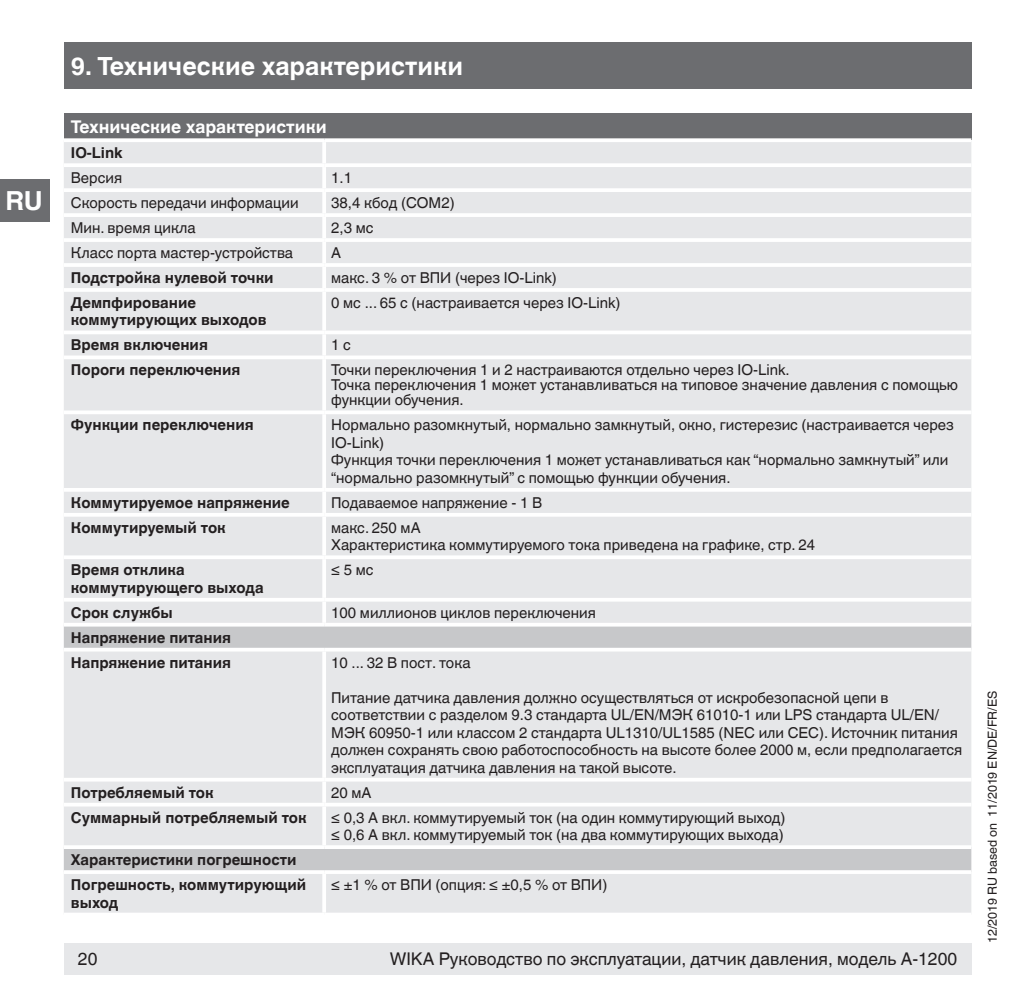
<style>
.page{position:relative;width:1021px;height:1007px;background:#fff}
.page>*{position:absolute;margin:0;border:0;box-sizing:border-box;transform-origin:0 0}
.t1{font:700 26.25px "Helvetica World";color:#fff}
.t2{font:700 25px "Helvetica World";color:#fff}
.t3{font:17.5px "Helvetica World";color:#231f20}
.t4{font:700 17.5px "Helvetica World";color:#fff}
.t5{font:15px/17.5px "Helvetica World";color:#231f20}
.t6{font:700 15px/17.5px "Helvetica World";color:#231f20}
.t7{font:12.5px "Helvetica World";color:#231f20}
</style>
<div class="page">
<div style="left:64px;top:943px;width:907px;height:31px;background:#e6e7e9"></div>
<div style="left:64px;top:43px;width:907px;height:46px;background:#6c6d70"></div>
<div style="left:0;top:179px;width:50px;height:43px;background:#6c6d70"></div>
<div style="left:64px;top:113px;width:907px;height:27px;background:#6c6d70"></div>
<div style="left:64px;top:142px;width:907px;height:770px;background:#e6e7e9"></div>
<svg style="left:64px;top:626px;width:907px;height:244px;background:#e0e1e3"></svg>
<svg style="left:64px;top:138px;width:260px;height:2px"></svg>
<svg style="left:324px;top:138px;width:647px;height:2px"></svg>
<hr style="left:64px;top:163px;width:260px;height:4px;background:#fff">
<hr style="left:324px;top:163px;width:647px;height:4px;background:#fff">
<hr style="left:64px;top:188px;width:260px;height:4px;background:#fff">
<hr style="left:324px;top:188px;width:647px;height:4px;background:#fff">
<hr style="left:64px;top:213px;width:260px;height:4px;background:#fff">
<hr style="left:324px;top:213px;width:647px;height:4px;background:#fff">
<hr style="left:64px;top:238px;width:260px;height:4px;background:#fff">
<hr style="left:324px;top:238px;width:647px;height:4px;background:#fff">
<hr style="left:64px;top:263px;width:260px;height:4px;background:#fff">
<hr style="left:324px;top:263px;width:647px;height:4px;background:#fff">
<hr style="left:64px;top:288px;width:260px;height:4px;background:#fff">
<hr style="left:324px;top:288px;width:647px;height:4px;background:#fff">
<svg style="left:64px;top:330px;width:260px;height:4px"></svg>
<svg style="left:324px;top:330px;width:647px;height:4px"></svg>
<svg style="left:64px;top:355px;width:260px;height:4px"></svg>
<svg style="left:324px;top:355px;width:647px;height:4px"></svg>
<svg style="left:64px;top:410px;width:260px;height:4px"></svg>
<svg style="left:324px;top:410px;width:647px;height:4px"></svg>
<hr style="left:64px;top:488px;width:260px;height:3px;background:#fff">
<hr style="left:324px;top:488px;width:647px;height:3px;background:#fff">
<hr style="left:64px;top:513px;width:260px;height:3px;background:#fff">
<hr style="left:324px;top:513px;width:647px;height:3px;background:#fff">
<hr style="left:64px;top:555px;width:260px;height:4px;background:#fff">
<hr style="left:324px;top:555px;width:647px;height:4px;background:#fff">
<svg style="left:64px;top:597px;width:260px;height:4px"></svg>
<svg style="left:324px;top:597px;width:647px;height:4px"></svg>
<svg style="left:64px;top:622px;width:260px;height:4px"></svg>
<svg style="left:324px;top:622px;width:647px;height:4px"></svg>
<svg style="left:64px;top:647px;width:260px;height:4px"></svg>
<svg style="left:324px;top:647px;width:647px;height:4px"></svg>
<svg style="left:64px;top:777px;width:260px;height:4px"></svg>
<svg style="left:324px;top:777px;width:647px;height:4px"></svg>
<svg style="left:64px;top:802px;width:260px;height:4px"></svg>
<svg style="left:324px;top:802px;width:647px;height:4px"></svg>
<hr style="left:64px;top:845px;width:260px;height:3px;background:#fff">
<hr style="left:324px;top:845px;width:647px;height:3px;background:#fff">
<hr style="left:64px;top:870px;width:260px;height:3px;background:#fff">
<hr style="left:324px;top:870px;width:647px;height:3px;background:#fff">
<hr style="left:322px;top:873px;width:4px;height:39px;background:#fff">
<svg style="left:64px;top:912px;width:258px;height:1px"></svg>
<svg style="left:326px;top:912px;width:645px;height:1px"></svg>
<hr style="left:322px;top:651px;width:4px;height:126px;background:#fff">
<hr style="left:322px;top:781px;width:4px;height:21px;background:#fff">
<hr style="left:322px;top:806px;width:4px;height:39px;background:#fff">
<hr style="left:322px;top:142px;width:4px;height:21px;background:#fff">
<hr style="left:322px;top:167px;width:4px;height:21px;background:#fff">
<hr style="left:322px;top:192px;width:4px;height:21px;background:#fff">
<hr style="left:322px;top:217px;width:4px;height:21px;background:#fff">
<hr style="left:322px;top:242px;width:4px;height:21px;background:#fff">
<hr style="left:322px;top:267px;width:4px;height:21px;background:#fff">
<hr style="left:322px;top:292px;width:4px;height:38px;background:#fff">
<hr style="left:322px;top:334px;width:4px;height:21px;background:#fff">
<hr style="left:322px;top:359px;width:4px;height:51px;background:#fff">
<hr style="left:322px;top:414px;width:4px;height:74px;background:#fff">
<hr style="left:322px;top:491px;width:4px;height:22px;background:#fff">
<hr style="left:322px;top:516px;width:4px;height:39px;background:#fff">
<hr style="left:322px;top:559px;width:4px;height:38px;background:#fff">
<hr style="left:322px;top:601px;width:4px;height:21px;background:#fff">
<h1 class="t1" style="left:6px;top:186px;width:39px">RU</h1>
<h2 class="t2" style="left:71px;top:51px;width:394px">9. Технические характеристики</h2>
<p class="t4" style="left:71px;top:117px;width:257px">Технические характеристики</p>
<p class="t6" style="left:71px;top:144px;width:53px">IO-Link</p>
<p class="t5" style="left:71px;top:169px;width:53px">Версия</p>
<p class="t5" style="left:331px;top:169px;width:22px">1.1</p>
<p class="t5" style="left:71px;top:194px;width:229px">Скорость передачи информации</p>
<p class="t5" style="left:331px;top:194px;width:125px">38,4 кбод (COM2)</p>
<p class="t5" style="left:71px;top:219px;width:126px">Мин. время цикла</p>
<p class="t5" style="left:331px;top:219px;width:44px">2,3 мс</p>
<p class="t5" style="left:71px;top:244px;width:224px">Класс порта мастер-устройства</p>
<p class="t5" style="left:331px;top:244px;width:12px">A</p>
<p class="t6" style="left:71px;top:269px;width:204px">Подстройка нулевой точки</p>
<p class="t5" style="left:331px;top:269px;width:227px">макс. 3 % от ВПИ (через IO-Link)</p>
<p class="t6" style="left:71px;top:294px;width:197px">Демпфирование коммутирующих выходов</p>
<p class="t5" style="left:331px;top:294px;width:291px">0 мс ... 65 с (настраивается через IO-Link)</p>
<p class="t6" style="left:71px;top:336px;width:139px">Время включения</p>
<p class="t5" style="left:331px;top:336px;width:21px">1 с</p>
<p class="t6" style="left:71px;top:361px;width:171px">Пороги переключения</p>
<p class="t5" style="left:331px;top:362px;width:628px;line-height:15px">Точки переключения 1 и 2 настраиваются отдельно через IO-Link.<br>Точка переключения 1 может устанавливаться на типовое значение давления с помощью функции обучения.</p>
<p class="t6" style="left:71px;top:416px;width:184px">Функции переключения</p>
<p class="t5" style="left:331px;top:416px;width:624px">Нормально разомкнутый, нормально замкнутый, окно, гистерезис (настраивается через IO-Link)<br>Функция точки переключения 1 может устанавливаться как “нормально замкнутый” или “нормально разомкнутый” с помощью функции обучения.</p>
<p class="t6" style="left:71px;top:494px;width:220px">Коммутируемое напряжение</p>
<p class="t5" style="left:331px;top:494px;width:212px">Подаваемое напряжение - 1 В</p>
<p class="t6" style="left:71px;top:518px;width:156px">Коммутируемый ток</p>
<p class="t5" style="left:331px;top:518px;width:485px">макс. 250 мА<br>Характеристика коммутируемого тока приведена на графике, стр. 24</p>
<p class="t6" style="left:71px;top:561px;width:194px">Время отклика коммутирующего выхода</p>
<p class="t5" style="left:331px;top:561px;width:44px">≤ 5 мс</p>
<p class="t6" style="left:71px;top:603px;width:103px">Срок службы</p>
<p class="t5" style="left:331px;top:603px;width:266px">100 миллионов циклов переключения</p>
<p class="t6" style="left:71px;top:625px;width:162px;line-height:25px">Напряжение питания<br>Напряжение питания</p>
<p class="t5" style="left:331px;top:653px;width:141px">10 ... 32 В пост. тока</p>
<p class="t5" style="left:331px;top:688px;width:632px">Питание датчика давления должно осуществляться от искробезопасной цепи в соответствии с разделом 9.3 стандарта UL/EN/МЭК 61010-1 или LPS стандарта UL/EN/ МЭК 60950-1 или классом 2 стандарта UL1310/UL1585 (NEC или CEC). Источник питания должен сохранять свою работоспособность на высоте более 2000 м, если предполагается эксплуатация датчика давления на такой высоте.</p>
<p class="t6" style="left:71px;top:783px;width:144px">Потребляемый ток</p>
<p class="t5" style="left:331px;top:783px;width:42px">20 мА</p>
<p class="t6" style="left:71px;top:808px;width:237px">Суммарный потребляемый ток</p>
<p class="t5" style="left:331px;top:808px;width:456px">≤ 0,3 A вкл. коммутируемый ток (на один коммутирующий выход) ≤ 0,6 A вкл. коммутируемый ток (на два коммутирующих выхода)</p>
<p class="t6" style="left:71px;top:847px;width:237px;line-height:25px">Характеристики погрешности<br>Погрешность, коммутирующий</p>
<p class="t6" style="left:71px;top:893px;width:49px">выход</p>
<p class="t5" style="left:331px;top:876px;width:278px">≤ ±1 % от ВПИ (опция: ≤ ±0,5 % от ВПИ)</p>
<p class="t3" style="left:78px;top:948px;width:21px">20</p>
<p class="t3" style="left:390px;top:948px;width:569px">WIKA Руководство по эксплуатации, датчик давления, модель A-1200</p>
<p class="t7" style="left:985px;top:943px;width:254px;rotate:-90deg">12/2019 RU based on 11/2019 EN/DE/FR/ES</p>
</div>
